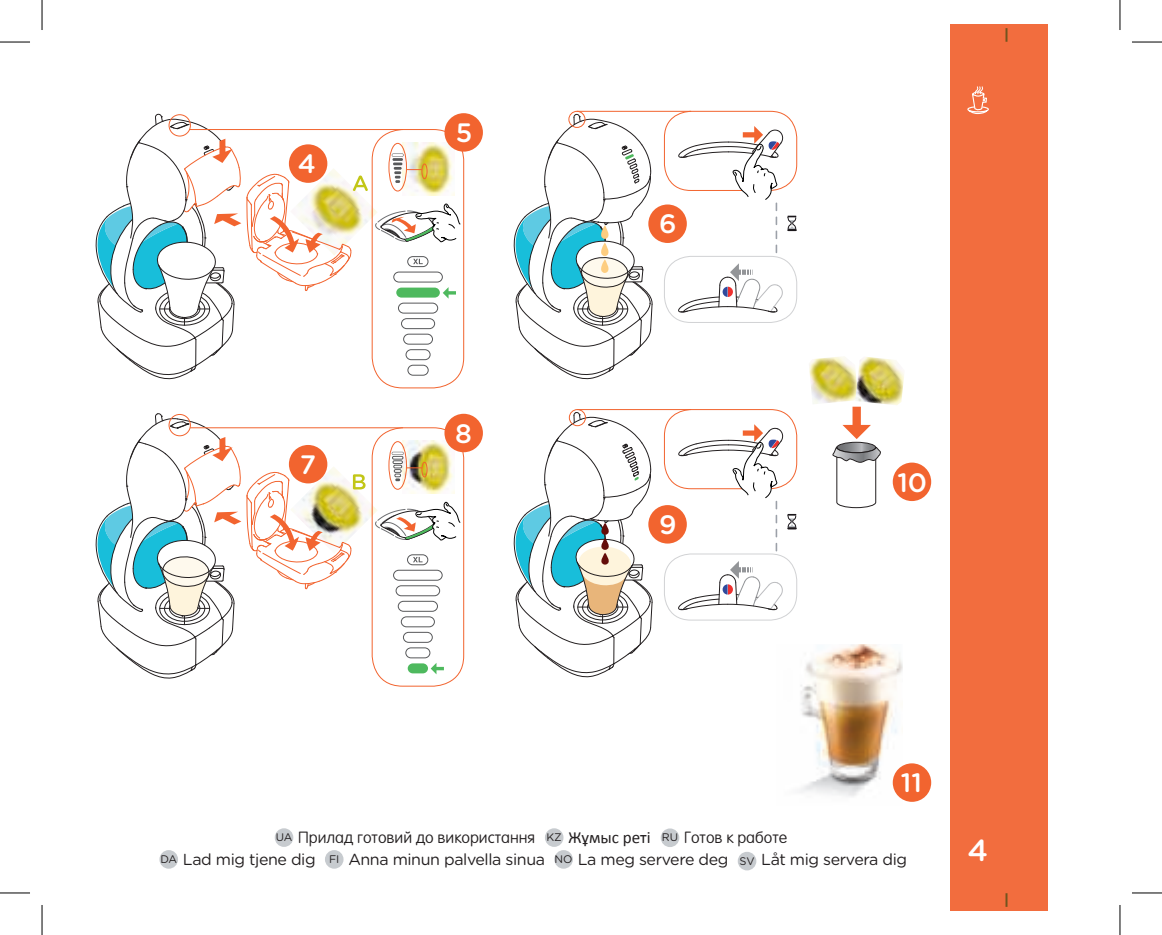
<style>
.page{position:relative;width:1162px;height:935px;background:#fff}
.page>*{position:absolute;margin:0;border:0;box-sizing:border-box;transform-origin:0 0}
.t1{font:500 30.4px "Gotham Rounded";color:#fff}
.t2{font:500 26.6px "Gotham Rounded";color:#fff}
.t3{font:16px "Gotham Rounded";letter-spacing:-.025em;color:#231f20}
.t4{font:100 16px "VAG Rounded LTCYR";color:#231f20}
.s1{font-family:"Gotham Rounded";font-weight:400;font-size:11px}
.s2{font-family:"Calibri";font-weight:400;font-size:17px}
.s3{font-size:11px}
</style>
<div class="page">
<div style="left:950px;top:24px;width:97px;height:886px;background:#f26d3e"></div>
<svg style="left:967px;top:86px;width:22px;height:29px"></svg>
<img style="left:800px;top:644px;width:101px;height:155px">
<img style="left:368px;top:208px;width:7px;height:11px">
<img style="left:402px;top:142px;width:52px;height:53px">
<div style="left:421px;top:163px;width:6px;height:16px;border:1px solid #f2642f;border-radius:50%"></div>
<svg style="left:388px;top:143px;width:34px;height:48px"></svg>
<svg style="left:375px;top:203px;width:85px;height:40px"></svg>
<div style="left:371px;top:129px;width:93px;height:259px;border:1px solid #f2642f;border-radius:30px"></div>
<hr style="left:189px;top:129px;width:213px;height:1px;background:#f2642f">
<div style="left:663px;top:256px;width:134px;height:67px;border:1px solid #d1d2d4;border-radius:26px"></div>
<div style="left:663px;top:111px;width:134px;height:80px;border:1px solid #f2642f;border-radius:26px"></div>
<div style="left:663px;top:409px;width:134px;height:80px;border:1px solid #f2642f;border-radius:26px"></div>
<div style="left:568px;top:111px;width:17px;height:17px;border:1px solid #f2642f;border-radius:50%"></div>
<hr style="left:577px;top:111px;width:113px;height:1px;background:#f2642f">
<hr style="left:190px;top:427px;width:212px;height:1px;background:#f2642f">
<hr style="left:577px;top:409px;width:113px;height:1px;background:#f2642f">
<img style="left:368px;top:506px;width:7px;height:11px">
<svg style="left:832px;top:406px;width:48px;height:102px"></svg>
<img style="left:809px;top:357px;width:46px;height:47px">
<img style="left:855px;top:357px;width:49px;height:48px">
<img style="left:402px;top:440px;width:52px;height:53px">
<div style="left:421px;top:461px;width:6px;height:16px;border:1px solid #f2642f;border-radius:50%"></div>
<svg style="left:388px;top:441px;width:34px;height:48px"></svg>
<svg style="left:375px;top:501px;width:85px;height:40px"></svg>
<div style="left:371px;top:427px;width:93px;height:259px;border:1px solid #f2642f;border-radius:30px"></div>
<div style="left:405px;top:349px;width:25px;height:11px;border:1px solid #57585a;border-radius:5px"></div>
<div style="left:403px;top:333px;width:30px;height:11px;border:1px solid #57585a;border-radius:5px"></div>
<div style="left:401px;top:318px;width:34px;height:11px;border:1px solid #57585a;border-radius:5px"></div>
<div style="left:398px;top:302px;width:40px;height:11px;border:1px solid #57585a;border-radius:5px"></div>
<div style="left:407px;top:364px;width:21px;height:11px;border:1px solid #57585a;border-radius:5px"></div>
<div style="left:393px;top:271px;width:50px;height:11px;border:1px solid #57585a;border-radius:5px"></div>
<div style="left:407px;top:256px;width:21px;height:11px;border:1px solid #57585a;border-radius:5px"></div>
<svg style="left:413px;top:259px;width:10px;height:5px"></svg>
<div style="left:396px;top:287px;width:44px;height:10px;background:#4eb95e;border-radius:5px"></div>
<div style="left:405px;top:647px;width:25px;height:11px;border:1px solid #57585a;border-radius:5px"></div>
<div style="left:403px;top:631px;width:29px;height:11px;border:1px solid #57585a;border-radius:5px"></div>
<div style="left:401px;top:616px;width:34px;height:11px;border:1px solid #57585a;border-radius:5px"></div>
<div style="left:397px;top:600px;width:41px;height:11px;border:1px solid #57585a;border-radius:5px"></div>
<div style="left:393px;top:569px;width:49px;height:11px;border:1px solid #57585a;border-radius:5px"></div>
<div style="left:407px;top:554px;width:21px;height:11px;border:1px solid #57585a;border-radius:5px"></div>
<svg style="left:413px;top:557px;width:9px;height:5px"></svg>
<div style="left:395px;top:585px;width:45px;height:11px;border:1px solid #57585a;border-radius:5px"></div>
<div style="left:407px;top:663px;width:21px;height:10px;background:#4eb95e;border-radius:5px"></div>
<div style="left:663px;top:553px;width:134px;height:67px;border:1px solid #d1d2d4;border-radius:26px"></div>
<svg style="left:678px;top:126px;width:118px;height:127px"></svg>
<svg style="left:678px;top:424px;width:118px;height:127px"></svg>
<svg style="left:513px;top:113px;width:140px;height:565px"></svg>
<svg style="left:443px;top:287px;width:13px;height:11px"></svg>
<svg style="left:430px;top:663px;width:14px;height:11px"></svg>
<div style="left:648px;top:204px;width:38px;height:39px;background:#f2642f;border-radius:50%"></div>
<div style="left:444px;top:113px;width:39px;height:39px;background:#f2642f;border-radius:50%"></div>
<div style="left:648px;top:505px;width:38px;height:38px;background:#f2642f;border-radius:50%"></div>
<div style="left:444px;top:414px;width:39px;height:38px;background:#f2642f;border-radius:50%"></div>
<div style="left:892px;top:763px;width:39px;height:38px;background:#f2642f;border-radius:50%"></div>
<div style="left:892px;top:462px;width:39px;height:39px;background:#f2642f;border-radius:50%"></div>
<svg style="left:95px;top:113px;width:273px;height:566px"></svg>
<svg style="left:678px;top:263px;width:105px;height:50px"></svg>
<svg style="left:678px;top:561px;width:105px;height:49px"></svg>
<svg style="left:1005px;top:28px;width:2px;height:14px"></svg>
<svg style="left:1005px;top:893px;width:2px;height:13px"></svg>
<div style="left:275px;top:828px;width:18px;height:18px;background:#c7cbcf;border-radius:50%"></div>
<div style="left:544px;top:828px;width:19px;height:18px;background:#c7cbcf;border-radius:50%"></div>
<div style="left:660px;top:828px;width:19px;height:19px;background:#c7cbcf;border-radius:50%"></div>
<div style="left:159px;top:850px;width:19px;height:18px;background:#c7cbcf;border-radius:50%"></div>
<div style="left:325px;top:850px;width:18px;height:18px;background:#c7cbcf;border-radius:50%"></div>
<div style="left:554px;top:850px;width:19px;height:18px;background:#c7cbcf;border-radius:50%"></div>
<div style="left:737px;top:851px;width:19px;height:19px;background:#c7cbcf;border-radius:50%"></div>
<hr style="left:0;top:42px;width:30px;height:1px;background:#000">
<hr style="left:1131px;top:42px;width:30px;height:1px;background:#000">
<hr style="left:0;top:892px;width:30px;height:1px;background:#000">
<hr style="left:1131px;top:892px;width:30px;height:1px;background:#000">
<hr style="left:42px;top:0;width:1px;height:30px;background:#000">
<hr style="left:42px;top:904px;width:1px;height:30px;background:#000">
<hr style="left:1119px;top:0;width:1px;height:30px;background:#000">
<hr style="left:1119px;top:904px;width:1px;height:30px;background:#000">
<h2 class="t2" style="left:298px;top:152px;width:20px">4</h2>
<h2 class="t2" style="left:300px;top:452px;width:18px">7</h2>
<h2 class="t2" style="left:456px;top:121px;width:18px">5</h2>
<h2 class="t2" style="left:455px;top:421px;width:18px">8</h2>
<h2 class="t2" style="left:659px;top:212px;width:19px">6</h2>
<h2 class="t2" style="left:659px;top:512px;width:19px">9</h2>
<h2 class="t2" style="left:897px;top:470px;width:31px">10</h2>
<h2 class="t2" style="left:900px;top:771px;width:23px">11</h2>
<p class="t4" style="left:275px;top:831px;width:513px"><span class="s1">UA</span> Прилад готовий до використання <span class="s1">KZ</span> <span class="s2">Жұмыс реті</span> <span class="s1">RU</span> Готов к работе</p>
<p class="t3" style="left:160px;top:850px;width:748px"><span class="s3">DA</span> Lad mig tjene dig <span class="s3">FI</span> Anna minun palvella sinua <span class="s3">NO</span> La meg servere deg <span class="s3">SV</span> Låt mig servera dig</p>
<h1 class="t1" style="left:967px;top:836px;width:22px">4</h1>
</div>
